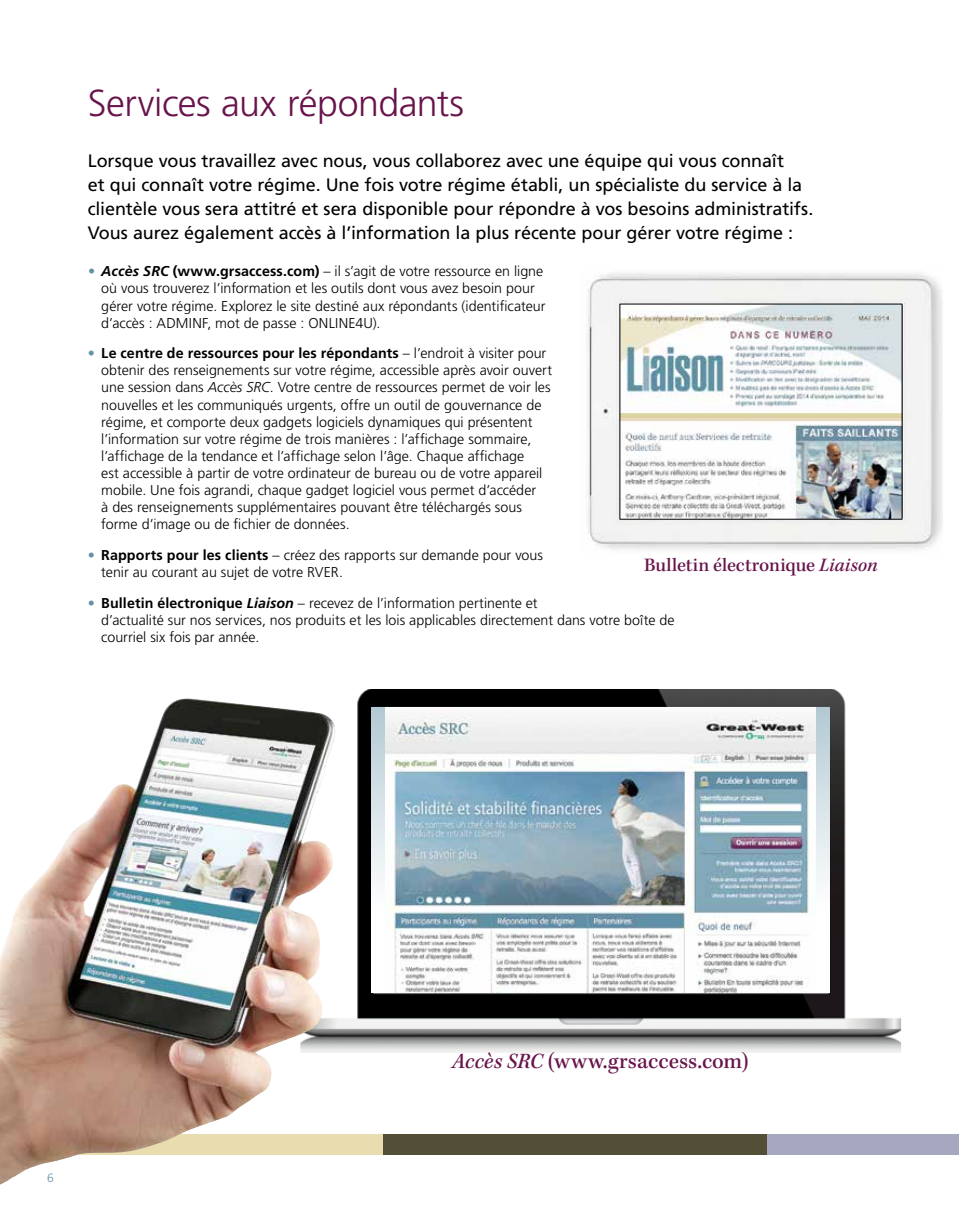
<style>
.page{position:relative;width:959px;height:1229px;background:#fff}
.page>*{position:absolute;margin:0;border:0;box-sizing:border-box;transform-origin:0 0}
.t1{font:300 37.5px "Frutiger LT Std";letter-spacing:-.015em;color:#68144b}
.t2{font:500 22.35px "Kepler Std";color:#68144b}
.t3{font:500 19.5px "Kepler Std";letter-spacing:-.005em;color:#68144b}
.t4{font:18px/24px "Frutiger LT Std";letter-spacing:-.005em;color:#000}
.t5{font:300 14.25px/17.1px "Frutiger LT Std";color:#000}
.t6{font:300 12px "Frutiger LT Std";color:#6491a5}
.s1{font-weight:700;font-style:italic;color:#6491a5}
.s2{font-weight:700;font-style:italic}
.s3{font-weight:700}
.s4{font-weight:700;color:#6491a5}
.s5{font-style:italic}
</style>
<div class="page">
<div style="left:0;top:1134px;width:383px;height:20px;background:#e9dcae"></div>
<div style="left:383px;top:1134px;width:384px;height:20px;background:#534e36"></div>
<div style="left:767px;top:1134px;width:191px;height:20px;background:#a6a8c0"></div>
<img style="left:586px;top:273px;width:356px;height:277px">
<img style="left:621px;top:306px;width:279px;height:211px">
<div style="left:619px;top:304px;width:283px;height:215px;border:1px solid #000"></div>
<img style="left:337px;top:689px;width:564px;height:364px">
<div style="left:372px;top:707px;width:457px;height:285px;background:linear-gradient(to bottom,#b9ced7,#fff)"></div>
<img style="left:386px;top:707px;width:429px;height:285px">
<img style="left:0;top:698px;width:337px;height:487px">
<h1 class="t1" style="left:88px;top:82px;width:378px">Services aux répondants</h1>
<p class="t4" style="left:88px;top:149px;width:727px">Lorsque vous travaillez avec nous, vous collaborez avec une équipe qui vous connaît<br>et qui connaît votre régime. Une fois votre régime établi, un spécialiste du service à la clientèle vous sera attitré et sera disponible pour répondre à vos besoins administratifs.<br>Vous aurez également accès à l’information la plus récente pour gérer votre régime :</p>
<p class="t5" style="left:101px;top:263px;width:446px;text-indent:-13px"><span class="s1">•</span> <span class="s2">Accès SRC</span> <span class="s3">(www.grsaccess.com)</span> – il s’agit de votre ressource en ligne où vous trouverez l’information et les outils dont vous avez besoin pour gérer votre régime. Explorez le site destiné aux répondants (identificateur d’accès : ADMINF, mot de passe : ONLINE4U).</p>
<p class="t5" style="left:101px;top:345px;width:452px;text-indent:-13px"><span class="s4">•</span> <span class="s3">Le centre de ressources pour les répondants</span> – l’endroit à visiter pour obtenir des renseignements sur votre régime, accessible après avoir ouvert une session dans <span class="s5">Accès SRC</span>. Votre centre de ressources permet de voir les nouvelles et les communiqués urgents, offre un outil de gouvernance de régime, et comporte deux gadgets logiciels dynamiques qui présentent l’information sur votre régime de trois manières : l’affichage sommaire, l’affichage de la tendance et l’affichage selon l’âge. Chaque affichage<br>est accessible à partir de votre ordinateur de bureau ou de votre appareil mobile. Une fois agrandi, chaque gadget logiciel vous permet d’accéder<br>à des renseignements supplémentaires pouvant être téléchargés sous forme d’image ou de fichier de données.</p>
<p class="t5" style="left:101px;top:546px;width:443px;text-indent:-13px"><span class="s4">•</span> <span class="s3">Rapports pour les clients</span> – créez des rapports sur demande pour vous tenir au courant au sujet de votre RVER.</p>
<p class="t5" style="left:101px;top:594px;width:575px;text-indent:-13px"><span class="s4">•</span> <span class="s3">Bulletin électronique</span> <span class="s2">Liaison</span> – recevez de l’information pertinente et<br>d’actualité sur nos services, nos produits et les lois applicables directement dans votre boîte de courriel six fois par année.</p>
<h3 class="t3" style="left:644px;top:554px;width:235px">Bulletin électronique <span class="s5">Liaison</span></h3>
<p class="t6" style="left:47px;top:1170px;width:8px">6</p>
<h2 class="t2" style="left:451px;top:1048px;width:298px"><span class="s5">Accès SRC</span> (www.grsaccess.com)</h2>
</div>
